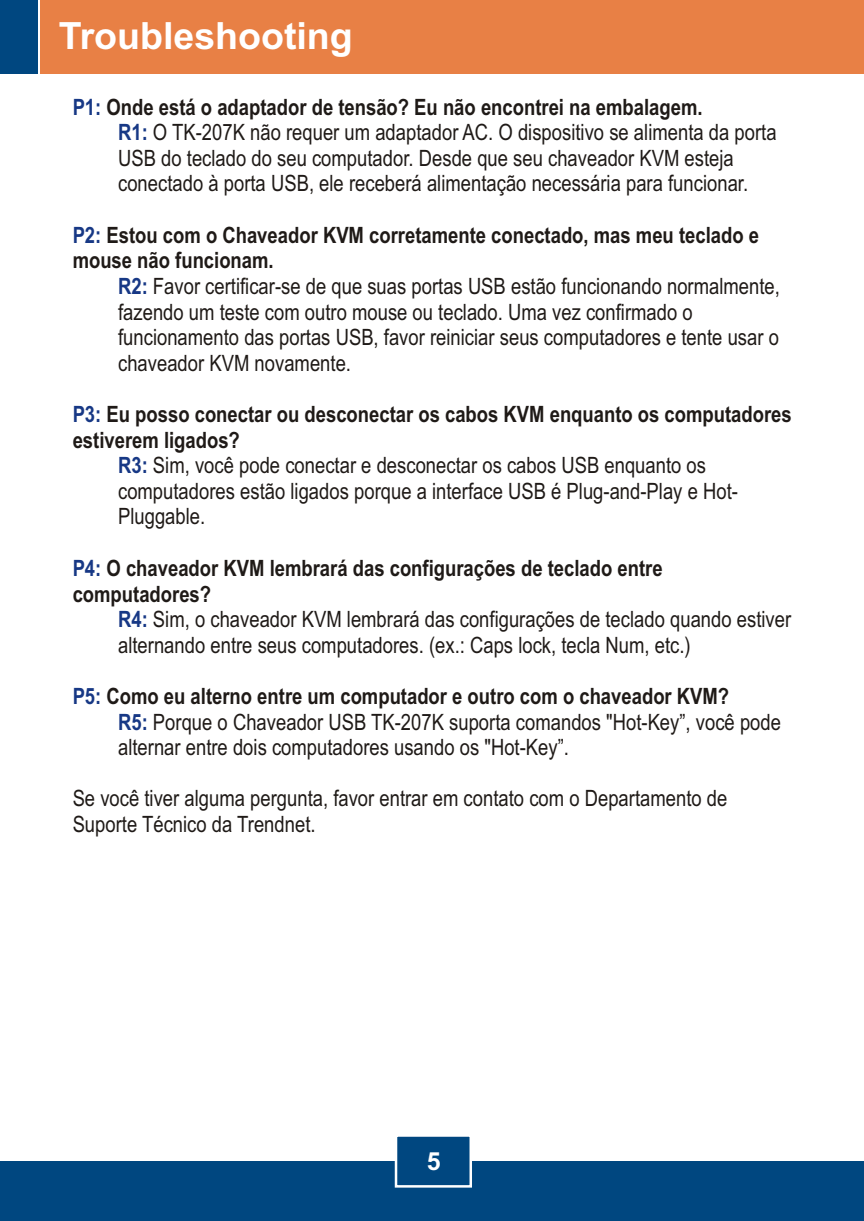
<style>
.page{position:relative;width:864px;height:1221px;background:#fff}
.page>*{position:absolute;margin:0;border:0;box-sizing:border-box;transform-origin:0 0}
.t1{font:700 37.5px "Arial";color:#fff}
.t2{font:700 25px "Arial";color:#fff}
.t3{font:22.5px/25.5px "Arial Narrow";color:#1f1a17}
.t4{font:700 22.5px "Arial Narrow";color:#1f1a17}
.s1{font-weight:700;color:#173885}
.s2{font-weight:700}
.s3{color:#173885}
</style>
<div class="page">
<div style="left:0;top:1161px;width:863px;height:60px;background:#004780"></div>
<div style="left:40px;top:0;width:823px;height:74px;background:#e88045"></div>
<div style="left:0;top:0;width:37px;height:74px;background:#004780"></div>
<svg style="left:394px;top:1136px;width:78px;height:52px"></svg>
<h1 class="t1" style="left:59px;top:22px;width:295px">Troubleshooting</h1>
<p class="t3" style="left:118px;top:96px;width:660px;text-indent:-45px"><span class="s1">P1:</span> <span class="s2">Onde está o adaptador de tensão? Eu não encontrei na embalagem.<br></span><span class="s1">R1:</span> O TK-207K não requer um adaptador AC. O dispositivo se alimenta da porta</p>
<p class="t3" style="left:118px;top:147px;width:631px">USB do teclado do seu computador. Desde que seu chaveador KVM esteja conectado à porta USB, ele receberá alimentação necessária para funcionar.</p>
<p class="t4" style="left:73px;top:226px;width:687px"><span class="s3">P2:</span> Estou com o Chaveador KVM corretamente conectado, mas meu teclado e</p>
<p class="t3" style="left:118px;top:275px;width:663px"><span class="s1">R2:</span> Favor certificar-se de que suas portas USB estão funcionando normalmente,</p>
<p class="t4" style="left:73px;top:252px;width:202px">mouse não funcionam.</p>
<p class="t3" style="left:118px;top:301px;width:662px">fazendo um teste com outro mouse ou teclado. Uma vez confirmado o funcionamento das portas USB, favor reiniciar seus computadores e tente usar o chaveador KVM novamente.</p>
<p class="t4" style="left:73px;top:406px;width:720px"><span class="s3">P3:</span> Eu posso conectar ou desconectar os cabos KVM enquanto os computadores</p>
<p class="t3" style="left:118px;top:455px;width:589px"><span class="s1">R3:</span> Sim, você pode conectar e desconectar os cabos USB enquanto os</p>
<p class="t4" style="left:73px;top:432px;width:169px">estiverem ligados?</p>
<p class="t3" style="left:118px;top:480px;width:621px">computadores estão ligados porque a interface USB é Plug-and-Play e Hot-<br>Pluggable.</p>
<p class="t4" style="left:73px;top:560px;width:591px"><span class="s3">P4:</span> O chaveador KVM lembrará das configurações de teclado entre</p>
<p class="t3" style="left:118px;top:609px;width:674px"><span class="s1">R4:</span> Sim, o chaveador KVM lembrará das configurações de teclado quando estiver</p>
<p class="t4" style="left:73px;top:585px;width:140px">computadores?</p>
<p class="t3" style="left:118px;top:634px;width:574px">alternando entre seus computadores. (ex.: Caps lock, tecla Num, etc.)</p>
<p class="t3" style="left:118px;top:685px;width:664px;text-indent:-45px"><span class="s1">P5:</span> <span class="s2">Como eu alterno entre um computador e outro com o chaveador KVM?<br></span><span class="s1">R5:</span> Porque o Chaveador USB TK-207K suporta comandos "Hot-Key”, você pode</p>
<p class="t3" style="left:118px;top:736px;width:452px">alternar entre dois computadores usando os "Hot-Key”.</p>
<p class="t3" style="left:73px;top:787px;width:656px">Se você tiver alguma pergunta, favor entrar em contato com o Departamento de<br>Suporte Técnico da Trendnet.</p>
<p class="t2" style="left:427px;top:1151px;width:15px">5</p>
</div>
